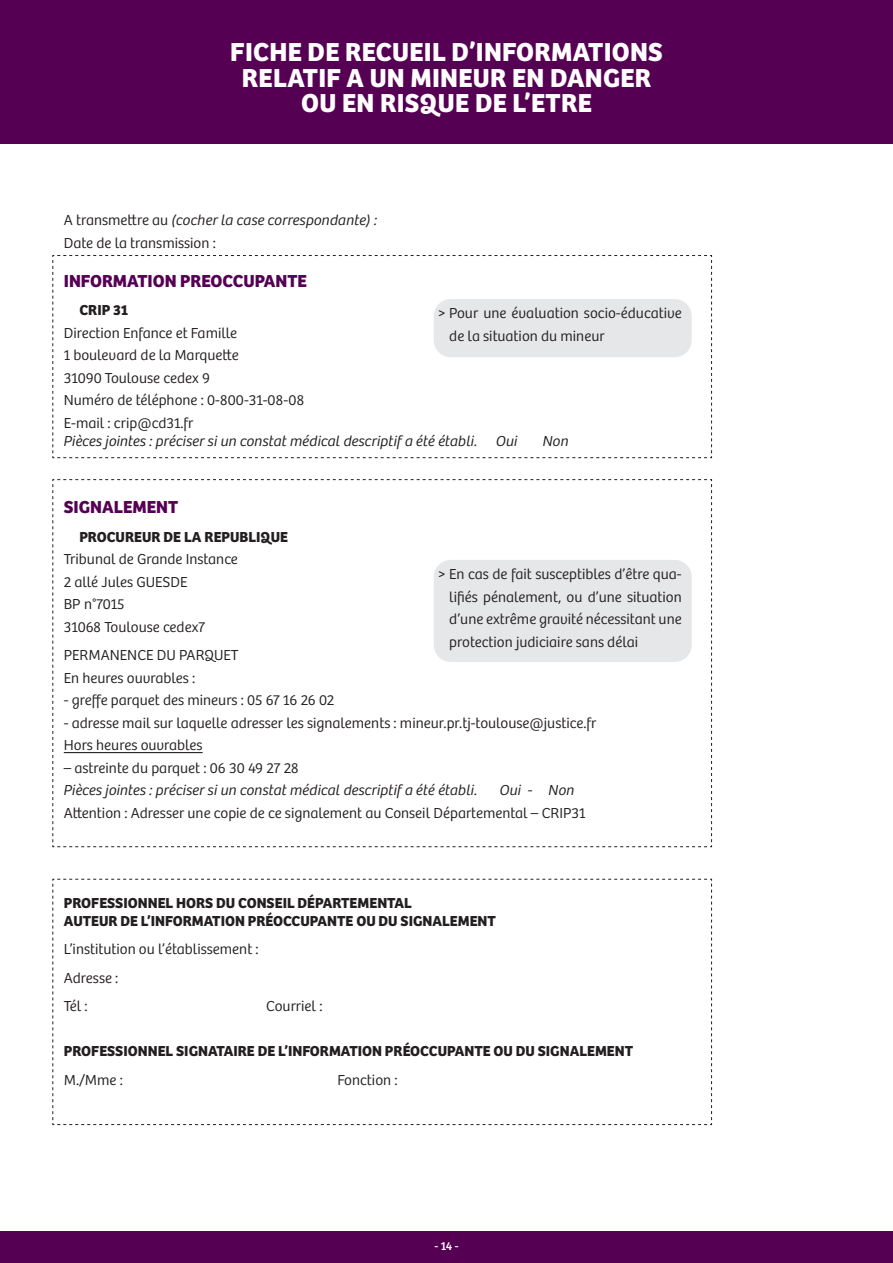
<style>
.page{position:relative;width:893px;height:1263px;background:#fff}
.page>*{position:absolute;margin:0;border:0;box-sizing:border-box;transform-origin:0 0}
.t1{font:700 27px "Bree";letter-spacing:.01em;color:#fff}
.t2{font:700 18px "Bree";color:#560054}
.t3{font:300 15px/22.5px "Bree";color:#231f20}
.t4{font:700 15px "Bree";color:#231f20}
.t5{font:italic 300 15px "Bree";color:#231f20}
.t6{font:12px "Bree";color:#fff}
.s1{font-style:normal}
</style>
<div class="page">
<svg style="left:52px;top:255px;width:660px;height:203px"></svg>
<div style="left:0;top:1231px;width:893px;height:32px;background:#560054"></div>
<div style="left:434px;top:299px;width:258px;height:58px;background:#e6e7e9;border-radius:17px"></div>
<svg style="left:52px;top:479px;width:660px;height:368px"></svg>
<svg style="left:52px;top:878px;width:660px;height:247px"></svg>
<div style="left:0;top:0;width:893px;height:144px;background:#560054"></div>
<p class="t1" style="left:230px;top:31px;width:434px">FICHE DE RECUEIL D’INFORMATIONS</p>
<p class="t1" style="left:242px;top:56px;width:411px">RELATIF A UN MINEUR EN DANGER</p>
<p class="t1" style="left:301px;top:82px;width:292px">OU EN RISQUE DE L’ETRE</p>
<p class="t5" style="left:64px;top:209px;width:315px"><span class="s1">A transmettre au</span> (cocher la case correspondante) :</p>
<p class="t3" style="left:64px;top:231px;width:154px">Date de la transmission :</p>
<p class="t2" style="left:64px;top:266px;width:245px">INFORMATION PREOCCUPANTE</p>
<p class="t4" style="left:79px;top:298px;width:50px">CRIP 31</p>
<p class="t3" style="left:64px;top:321px;width:175px">Direction Enfance et Famille</p>
<p class="t3" style="left:64px;top:343px;width:177px">1 boulevard de la Marquette</p>
<p class="t3" style="left:64px;top:366px;width:148px">31090 Toulouse cedex 9</p>
<p class="t3" style="left:64px;top:388px;width:242px">Numéro de téléphone : 0-800-31-08-08</p>
<p class="t3" style="left:64px;top:411px;width:131px">E-mail : crip@cd31.fr</p>
<p class="t5" style="left:64px;top:430px;width:415px">Pièces jointes : préciser si un constat médical descriptif a été établi.</p>
<p class="t5" style="left:496px;top:430px;width:23px">Oui</p>
<p class="t5" style="left:543px;top:430px;width:27px">Non</p>
<p class="t3" style="left:449px;top:301px;width:234px;text-indent:-11px">&gt; Pour une évaluation socio-éducative de la situation du mineur</p>
<p class="t2" style="left:64px;top:493px;width:116px">SIGNALEMENT</p>
<p class="t4" style="left:79px;top:525px;width:210px">PROCUREUR DE LA REPUBLIQUE</p>
<p class="t3" style="left:64px;top:547px;width:176px">Tribunal de Grande Instance</p>
<p class="t3" style="left:64px;top:570px;width:125px">2 allé Jules GUESDE</p>
<p class="t3" style="left:64px;top:592px;width:62px">BP n°7015</p>
<p class="t3" style="left:64px;top:615px;width:143px">31068 Toulouse cedex7</p>
<p class="t3" style="left:64px;top:643px;width:176px">PERMANENCE DU PARQUET</p>
<p class="t3" style="left:64px;top:666px;width:133px">En heures ouvrables :</p>
<p class="t3" style="left:64px;top:688px;width:272px">- greffe parquet des mineurs : 05 67 16 26 02</p>
<p class="t3" style="left:64px;top:711px;width:534px">- adresse mail sur laquelle adresser les signalements : mineur.pr.tj-toulouse@justice.fr</p>
<p class="t3" style="left:64px;top:733px;width:140px">Hors heures ouvrables</p>
<p class="t3" style="left:64px;top:756px;width:237px">– astreinte du parquet : 06 30 49 27 28</p>
<p class="t5" style="left:64px;top:779px;width:415px">Pièces jointes : préciser si un constat médical descriptif a été établi.</p>
<p class="t5" style="left:500px;top:779px;width:76px">Oui - Non</p>
<p class="t3" style="left:64px;top:801px;width:523px">Attention : Adresser une copie de ce signalement au Conseil Départemental – CRIP31</p>
<p class="t3" style="left:449px;top:562px;width:234px;text-align:justify;text-indent:-11px">&gt; En cas de fait susceptibles d’être qua&shy;lifiés pénalement, ou d’une situation d’une extrême gravité nécessitant une protection judiciaire sans délai</p>
<p class="t4" style="left:64px;top:891px;width:349px">PROFESSIONNEL HORS DU CONSEIL DÉPARTEMENTAL</p>
<p class="t4" style="left:64px;top:909px;width:434px">AUTEUR DE L’INFORMATION PRÉOCCUPANTE OU DU SIGNALEMENT</p>
<p class="t3" style="left:64px;top:937px;width:196px">L’institution ou l’établissement :</p>
<p class="t3" style="left:64px;top:966px;width:56px">Adresse :</p>
<p class="t3" style="left:64px;top:994px;width:25px">Tél :</p>
<p class="t3" style="left:266px;top:994px;width:58px">Courriel :</p>
<p class="t4" style="left:64px;top:1039px;width:571px">PROFESSIONNEL SIGNATAIRE DE L’INFORMATION PRÉOCCUPANTE OU DU SIGNALEMENT</p>
<p class="t3" style="left:64px;top:1068px;width:61px">M./Mme :</p>
<p class="t3" style="left:337px;top:1068px;width:62px">Fonction :</p>
<p class="t6" style="left:434px;top:1237px;width:26px">- 14 -</p>
</div>
